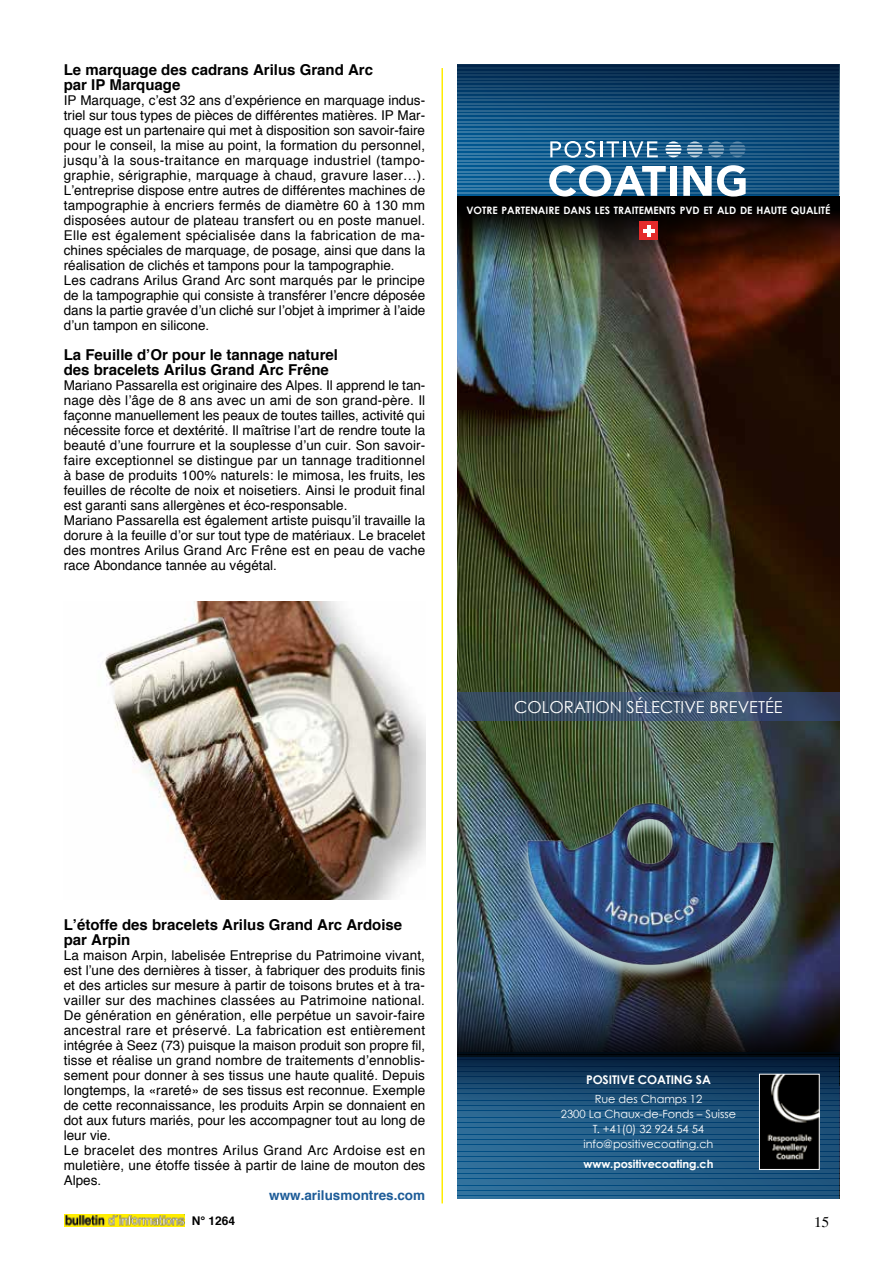
<style>
.page{position:relative;width:893px;height:1263px;background:#fff}
.page>*{position:absolute;margin:0;border:0;box-sizing:border-box;transform-origin:0 0}
.t1{font:16.5px "Century Gothic";color:#fff}
.t2{font:700 15px/15px "Helvetica";color:#000}
.t3{font:13.5px/15px "Helvetica";letter-spacing:.005em;color:#000}
.t4{font:700 13.5px "Helvetica";color:#1d5c98}
.t5{font:700 12px "Century Gothic";letter-spacing:-.01em;color:#fff}
.t6{font:700 12px "Helvetica";color:#000}
.t7{font:11.25px/15px "Century Gothic";letter-spacing:-.005em;color:#fff;text-align:center}
.t8{font:700 11.25px "Century Gothic";letter-spacing:-.005em;color:#fff}
.t9{font:700 10.2px "Century Gothic";color:#fff}
</style>
<div class="page">
<img style="left:64px;top:1215px;width:120px;height:11px">
<hr style="left:441px;top:68px;width:2px;height:1135px;background:#ffed00">
<img style="left:457px;top:259px;width:382px;height:521px">
<svg style="left:457px;top:196px;width:382px;height:63px;background:#1f160f"></svg>
<svg style="left:457px;top:999px;width:382px;height:53px;background:#1d2431"></svg>
<svg style="left:457px;top:692px;width:382px;height:29px;background:#3a4d68"></svg>
<img style="left:457px;top:780px;width:382px;height:219px">
<div style="left:639px;top:222px;width:19px;height:18px;background:#e42b2b"></div>
<svg style="left:647px;top:225px;width:3px;height:12px"></svg>
<hr style="left:643px;top:229px;width:11px;height:4px;background:#fff">
<svg style="left:457px;top:141px;width:382px;height:55px;background:#195c8b"></svg>
<svg style="left:457px;top:64px;width:382px;height:77px;background:#10436d"></svg>
<svg style="left:665px;top:141px;width:16px;height:16px"></svg>
<svg style="left:687px;top:141px;width:58px;height:16px"></svg>
<svg style="left:549px;top:165px;width:117px;height:32px"></svg>
<svg style="left:683px;top:165px;width:63px;height:32px"></svg>
<svg style="left:550px;top:141px;width:108px;height:17px"></svg>
<div style="left:670px;top:166px;width:6px;height:30px;background:#fff"></div>
<svg style="left:457px;top:1118px;width:382px;height:81px;background:#225e89"></svg>
<svg style="left:457px;top:1052px;width:382px;height:66px;background:#11395c"></svg>
<img style="left:761px;top:1076px;width:56px;height:91px">
<div style="left:759px;top:1074px;width:60px;height:95px;border:1px solid #fff"></div>
<img style="left:102px;top:602px;width:323px;height:297px">
<p class="t2" style="left:64px;top:62px;width:311px">Le marquage des cadrans Arilus Grand Arc par IP Marquage </p>
<p class="t3" style="left:64px;top:93px;width:363px">IP Marquage, c’est 32 ans d’expérience en marquage indus&shy;triel sur tous types de pièces de différentes matières. IP Mar&shy;quage est un partenaire qui met à disposition son savoir-faire pour le conseil, la mise au point, la formation du personnel, jusqu’à la sous-traitance en marquage industriel (tampo&shy;graphie, sérigraphie, marquage à chaud, gravure laser…).<br>L’entreprise dispose entre autres de différentes machines de tampographie à encriers fermés de diamètre 60 à 130 mm disposées autour de plateau transfert ou en poste manuel.<br>Elle est également spécialisée dans la fabrication de ma&shy;chines spéciales de marquage, de posage, ainsi que dans la réalisation de clichés et tampons pour la tampographie.<br>Les cadrans Arilus Grand Arc sont marqués par le principe de la tampographie qui consiste à transférer l’encre déposée dans la partie gravée d’un cliché sur l’objet à imprimer à l’aide d’un tampon en silicone.</p>
<p class="t2" style="left:64px;top:347px;width:276px">La Feuille d’Or pour le tannage naturel des bracelets Arilus Grand Arc Frêne</p>
<p class="t3" style="left:64px;top:378px;width:363px">Mariano Passarella est originaire des Alpes. Il apprend le tan&shy;nage dès l’âge de 8 ans avec un ami de son grand-père. Il façonne manuellement les peaux de toutes tailles, activité qui nécessite force et dextérité. Il maîtrise l’art de rendre toute la beauté d’une fourrure et la souplesse d’un cuir. Son savoir&shy;faire exceptionnel se distingue par un tannage traditionnel à base de produits 100% naturels: le mimosa, les fruits, les feuilles de récolte de noix et noisetiers. Ainsi le produit final est garanti sans allergènes et éco-responsable.<br>Mariano Passarella est également artiste puisqu’il travaille la dorure à la feuille d’or sur tout type de matériaux. Le bracelet des montres Arilus Grand Arc Frêne est en peau de vache race Abondance tannée au végétal.</p>
<p class="t9" style="left:466px;top:204px;width:366px">VOTRE PARTENAIRE DANS LES TRAITEMENTS PVD ET ALD DE HAUTE QUALITÉ</p>
<p class="t1" style="left:514px;top:697px;width:270px">COLORATION SÉLECTIVE BREVETÉE</p>
<p class="t2" style="left:64px;top:917px;width:340px">L’étoffe des bracelets Arilus Grand Arc Ardoise par Arpin</p>
<p class="t3" style="left:64px;top:948px;width:363px"> La maison Arpin, labelisée Entreprise du Patrimoine vivant, est l’une des dernières à tisser, à fabriquer des produits finis et des articles sur mesure à partir de toisons brutes et à tra&shy;vailler sur des machines classées au Patrimoine national.<br>De génération en génération, elle perpétue un savoir-faire ancestral rare et préservé. La fabrication est entièrement intégrée à Seez (73) puisque la maison produit son propre fil, tisse et réalise un grand nombre de traitements d’ennoblis&shy;sement pour donner à ses tissus une haute qualité. Depuis longtemps, la «rareté» de ses tissus est reconnue. Exemple de cette reconnaissance, les produits Arpin se donnaient en dot aux futurs mariés, pour les accompagner tout au long de leur vie.<br>Le bracelet des montres Arilus Grand Arc Ardoise est en muletière, une étoffe tissée à partir de laine de mouton des Alpes.</p>
<p class="t4" style="left:269px;top:1184px;width:158px">www.arilusmontres.com</p>
<p class="t6" style="left:192px;top:1211px;width:45px">N° 1264</p>
<p class="t5" style="left:586px;top:1072px;width:126px">POSITIVE COATING SA</p>
<p class="t7" style="left:561px;top:1091px;width:177px">Rue des Champs 12<br>2300 La Chaux-de-Fonds – Suisse<br>T. +41(0) 32 924 54 54 info@positivecoating.ch</p>
<p class="t8" style="left:583px;top:1157px;width:131px">www.positivecoating.ch</p>
</div>
